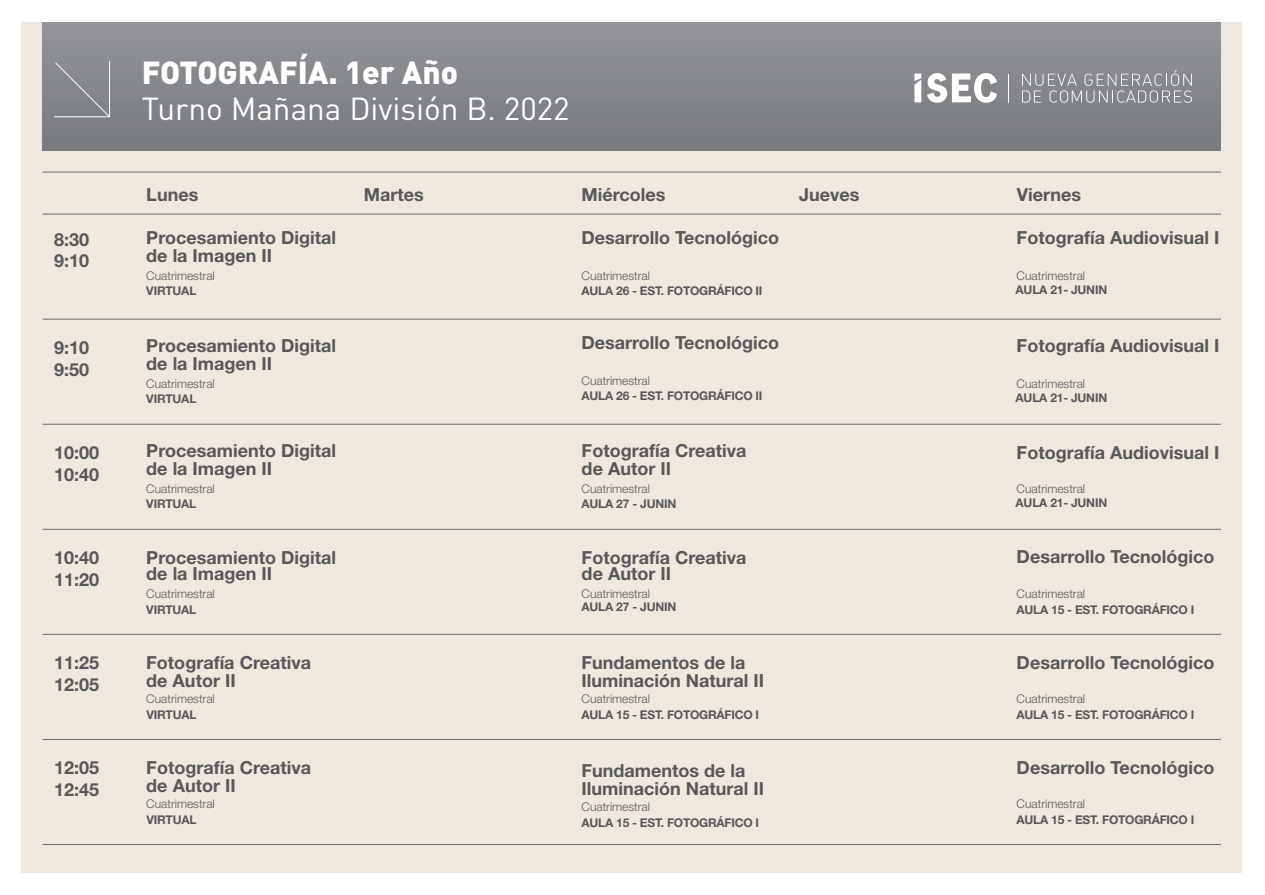
<style>
.page{position:relative;width:1265px;height:895px;background:#fff}
.page>*{position:absolute;margin:0;border:0;box-sizing:border-box;transform-origin:0 0}
.t1{font:31.5px "DIN Pro";color:#fff}
.t2{font:900 31.5px "DIN Pro";color:#fff}
.t3{font:700 18px/18px "Helvetica Neue LT Std";color:#57585a}
.t4{font:700 12px "Helvetica Neue LT Std";letter-spacing:-.02em;color:#57585a}
.t5{font:300 12px "Helvetica Neue LT Std";color:#57585a}
</style>
<div class="page">
<div style="left:21px;top:22px;width:1221px;height:850px;background:#efe8de"></div>
<div style="left:43px;top:22px;width:1177px;height:129px;background:#85878a"></div>
<svg style="left:1022px;top:70px;width:169px;height:33px"></svg>
<svg style="left:927px;top:73px;width:70px;height:30px"></svg>
<svg style="left:914px;top:74px;width:7px;height:28px"></svg>
<hr style="left:43px;top:172px;width:1177px;height:1px;background:#6c6d70">
<hr style="left:43px;top:214px;width:1177px;height:1px;background:#6c6d70">
<hr style="left:43px;top:319px;width:1177px;height:1px;background:#6c6d70">
<hr style="left:43px;top:424px;width:1177px;height:1px;background:#6c6d70">
<hr style="left:43px;top:529px;width:1177px;height:1px;background:#6c6d70">
<hr style="left:43px;top:634px;width:1177px;height:1px;background:#6c6d70">
<hr style="left:43px;top:739px;width:1177px;height:1px;background:#6c6d70">
<hr style="left:43px;top:844px;width:1177px;height:1px;background:#6c6d70">
<svg style="left:54px;top:61px;width:57px;height:57px"></svg>
<h1 class="t2" style="left:142px;top:51px;width:318px">FOTOGRAFÍA. 1er Año</h1>
<h1 class="t1" style="left:142px;top:87px;width:429px">Turno Mañana División B. 2022</h1>
<p class="t3" style="left:146px;top:185px;width:54px">Lunes</p>
<p class="t3" style="left:364px;top:185px;width:61px">Martes</p>
<p class="t3" style="left:581px;top:185px;width:85px">Miércoles</p>
<p class="t3" style="left:799px;top:185px;width:62px">Jueves</p>
<p class="t3" style="left:1016px;top:185px;width:66px">Viernes</p>
<p class="t3" style="left:54px;top:228px;width:37px;line-height:21.6px">8:30<br>9:10</p>
<p class="t3" style="left:146px;top:228px;width:191px">Procesamiento Digital de la Imagen II</p>
<p class="t5" style="left:146px;top:268px;width:70px">Cuatrimestral</p>
<p class="t4" style="left:146px;top:283px;width:52px">VIRTUAL</p>
<p class="t3" style="left:581px;top:228px;width:199px">Desarrollo Tecnológico</p>
<p class="t5" style="left:581px;top:268px;width:70px">Cuatrimestral</p>
<p class="t4" style="left:581px;top:283px;width:182px">AULA 26 - EST. FOTOGRÁFICO II</p>
<p class="t3" style="left:1016px;top:228px;width:204px">Fotografía Audiovisual I</p>
<p class="t5" style="left:1016px;top:268px;width:70px">Cuatrimestral</p>
<p class="t4" style="left:1015px;top:282px;width:93px">AULA 21- JUNIN</p>
<p class="t3" style="left:54px;top:336px;width:37px;line-height:21.6px">9:10<br>9:50</p>
<p class="t3" style="left:146px;top:336px;width:191px">Procesamiento Digital de la Imagen II</p>
<p class="t5" style="left:146px;top:376px;width:70px">Cuatrimestral</p>
<p class="t4" style="left:146px;top:391px;width:52px">VIRTUAL</p>
<p class="t3" style="left:581px;top:333px;width:199px">Desarrollo Tecnológico</p>
<p class="t5" style="left:581px;top:373px;width:70px">Cuatrimestral</p>
<p class="t4" style="left:581px;top:388px;width:182px">AULA 26 - EST. FOTOGRÁFICO II</p>
<p class="t3" style="left:1016px;top:336px;width:204px">Fotografía Audiovisual I</p>
<p class="t5" style="left:1016px;top:376px;width:70px">Cuatrimestral</p>
<p class="t4" style="left:1015px;top:390px;width:93px">AULA 21- JUNIN</p>
<p class="t3" style="left:54px;top:441px;width:47px;line-height:21.6px">10:00<br>10:40</p>
<p class="t3" style="left:146px;top:441px;width:191px">Procesamiento Digital de la Imagen II</p>
<p class="t5" style="left:146px;top:481px;width:70px">Cuatrimestral</p>
<p class="t4" style="left:146px;top:496px;width:52px">VIRTUAL</p>
<p class="t3" style="left:581px;top:441px;width:166px">Fotografía Creativa de Autor II</p>
<p class="t5" style="left:581px;top:481px;width:70px">Cuatrimestral</p>
<p class="t4" style="left:581px;top:496px;width:96px">AULA 27 - JUNIN</p>
<p class="t3" style="left:1016px;top:443px;width:204px">Fotografía Audiovisual I</p>
<p class="t5" style="left:1016px;top:481px;width:70px">Cuatrimestral</p>
<p class="t4" style="left:1015px;top:495px;width:93px">AULA 21- JUNIN</p>
<p class="t3" style="left:54px;top:546px;width:47px;line-height:21.6px">10:40<br>11:20</p>
<p class="t3" style="left:146px;top:549px;width:191px;line-height:15.6px">Procesamiento Digital de la Imagen II</p>
<p class="t5" style="left:146px;top:586px;width:70px">Cuatrimestral</p>
<p class="t4" style="left:146px;top:601px;width:52px">VIRTUAL</p>
<p class="t3" style="left:581px;top:549px;width:166px;line-height:15.6px">Fotografía Creativa de Autor II</p>
<p class="t5" style="left:581px;top:586px;width:70px">Cuatrimestral</p>
<p class="t4" style="left:581px;top:599px;width:96px">AULA 27 - JUNIN</p>
<p class="t3" style="left:1016px;top:546px;width:199px">Desarrollo Tecnológico</p>
<p class="t5" style="left:1016px;top:586px;width:70px">Cuatrimestral</p>
<p class="t4" style="left:1016px;top:601px;width:179px">AULA 15 - EST. FOTOGRÁFICO I</p>
<p class="t3" style="left:54px;top:651px;width:47px;line-height:21.6px">11:25<br>12:05</p>
<p class="t3" style="left:146px;top:653px;width:166px">Fotografía Creativa de Autor II</p>
<p class="t5" style="left:146px;top:691px;width:70px">Cuatrimestral</p>
<p class="t4" style="left:146px;top:706px;width:52px">VIRTUAL</p>
<p class="t3" style="left:581px;top:653px;width:184px">Fundamentos de la<br>Iluminación Natural II</p>
<p class="t5" style="left:581px;top:691px;width:70px">Cuatrimestral</p>
<p class="t4" style="left:581px;top:706px;width:179px">AULA 15 - EST. FOTOGRÁFICO I</p>
<p class="t3" style="left:1016px;top:653px;width:199px">Desarrollo Tecnológico</p>
<p class="t5" style="left:1016px;top:691px;width:70px">Cuatrimestral</p>
<p class="t4" style="left:1016px;top:706px;width:179px">AULA 15 - EST. FOTOGRÁFICO I</p>
<p class="t3" style="left:54px;top:756px;width:47px;line-height:21.6px">12:05<br>12:45</p>
<p class="t3" style="left:146px;top:758px;width:166px">Fotografía Creativa de Autor II</p>
<p class="t5" style="left:146px;top:796px;width:70px">Cuatrimestral</p>
<p class="t4" style="left:146px;top:811px;width:52px">VIRTUAL</p>
<p class="t3" style="left:581px;top:761px;width:184px">Fundamentos de la<br>Iluminación Natural II</p>
<p class="t5" style="left:581px;top:799px;width:70px">Cuatrimestral</p>
<p class="t4" style="left:581px;top:814px;width:179px">AULA 15 - EST. FOTOGRÁFICO I</p>
<p class="t3" style="left:1016px;top:758px;width:199px">Desarrollo Tecnológico</p>
<p class="t5" style="left:1016px;top:796px;width:70px">Cuatrimestral</p>
<p class="t4" style="left:1016px;top:811px;width:179px">AULA 15 - EST. FOTOGRÁFICO I</p>
</div>
